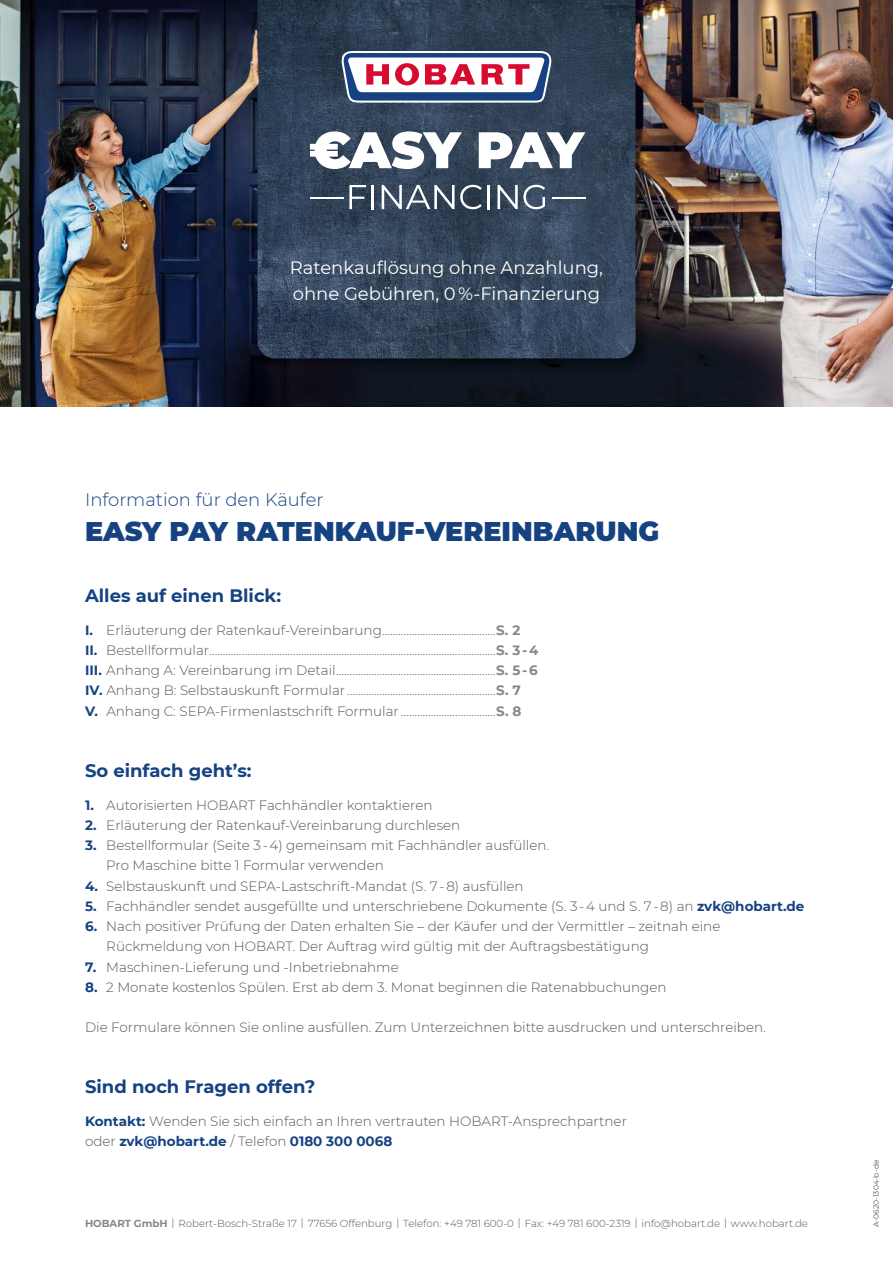
<style>
.page{position:relative;width:893px;height:1263px;background:#fff}
.page>*{position:absolute;margin:0;border:0;box-sizing:border-box;transform-origin:0 0}
.t1{font:900 27px "Montserrat";color:#164282}
.t2{font:18px/25.5px "Montserrat";color:#fff}
.t3{font:700 18px "Montserrat";color:#164282}
.t4{font:300 18px "Montserrat";color:#164282}
.t5{font:300 13.5px/20.2px "Montserrat";color:#565656}
.t6{font:300 10.2px "Montserrat";color:#565656}
.t7{font:7.5px "Montserrat";color:#565656}
.s1{font-weight:700;color:#164282}
.s2{font-weight:700;color:#878786}
</style>
<div class="page">
<img style="left:0;top:0;width:893px;height:406px">
<svg style="left:349px;top:185px;width:17px;height:24px"></svg>
<hr style="left:371px;top:185px;width:3px;height:24px;background:#fff">
<svg style="left:382px;top:185px;width:72px;height:24px"></svg>
<svg style="left:460px;top:185px;width:22px;height:24px"></svg>
<hr style="left:487px;top:185px;width:3px;height:24px;background:#fff">
<svg style="left:498px;top:185px;width:47px;height:24px"></svg>
<svg style="left:310px;top:131px;width:152px;height:38px"></svg>
<svg style="left:479px;top:132px;width:106px;height:36px"></svg>
<hr style="left:310px;top:197px;width:33px;height:1px;background:#fff">
<hr style="left:552px;top:197px;width:34px;height:1px;background:#fff">
<svg style="left:342px;top:51px;width:209px;height:52px"></svg>
<h2 class="t2" style="left:290px;top:254px;width:315px">Ratenkauflösung ohne Anzahlung, ohne Gebühren, 0 %-Finanzierung</h2>
<h2 class="t4" style="left:85px;top:488px;width:240px">Information für den Käufer</h2>
<h1 class="t1" style="left:85px;top:511px;width:576px">EASY PAY RATENKAUF-VEREINBARUNG</h1>
<h2 class="t3" style="left:85px;top:582px;width:198px">Alles auf einen Blick:</h2>
<p class="t5" style="left:85px;top:619px;width:455px"><span class="s1">I.</span> Erläuterung der Ratenkauf-Vereinbarung..........................................<span class="s2">S. 2<br></span><span class="s1">II.</span> Bestellformular..........................................................................................................<span class="s2">S. 3-4<br></span><span class="s1">III.</span> Anhang A: Vereinbarung im Detail...........................................................<span class="s2">S. 5-6<br></span><span class="s1">IV.</span> Anhang B: Selbstauskunft Formular.......................................................<span class="s2">S. 7<br></span><span class="s1">V.</span> Anhang C: SEPA-Firmenlastschrift Formular...................................<span class="s2">S. 8</span></p>
<h2 class="t3" style="left:85px;top:757px;width:168px">So einfach geht’s:</h2>
<p class="t5" style="left:85px;top:794px;width:349px"><span class="s1">1.</span> Autorisierten HOBART Fachhändler kontaktieren</p>
<p class="t5" style="left:85px;top:814px;width:377px"><span class="s1">2.</span> Erläuterung der Ratenkauf-Vereinbarung durchlesen</p>
<p class="t5" style="left:106px;top:835px;width:444px;text-indent:-21px"><span class="s1">3.</span> Bestellformular (Seite 3 - 4) gemeinsam mit Fachhändler ausfüllen.<br>Pro Maschine bitte 1 Formular verwenden</p>
<p class="t5" style="left:85px;top:875px;width:440px"><span class="s1">4.</span> Selbstauskunft und SEPA-Lastschrift-Mandat (S. 7 - 8) ausfüllen</p>
<p class="t5" style="left:85px;top:895px;width:721px"><span class="s1">5.</span> Fachhändler sendet ausgefüllte und unterschriebene Dokumente (S. 3 - 4 und S. 7 - 8) an <span class="s1">zvk@hobart.de</span></p>
<p class="t5" style="left:106px;top:916px;width:616px;text-indent:-21px"><span class="s1">6.</span> Nach positiver Prüfung der Daten erhalten Sie – der Käufer und der Vermittler – zeitnah eine<br>Rückmeldung von HOBART. Der Auftrag wird gültig mit der Auftragsbestätigung</p>
<p class="t5" style="left:85px;top:956px;width:315px"><span class="s1">7.</span> Maschinen-Lieferung und -Inbetriebnahme</p>
<p class="t5" style="left:85px;top:976px;width:583px"><span class="s1">8.</span> 2 Monate kostenlos Spülen. Erst ab dem 3. Monat beginnen die Ratenabbuchungen</p>
<p class="t5" style="left:85px;top:1017px;width:682px">Die Formulare können Sie online ausfüllen. Zum Unterzeichnen bitte ausdrucken und unterschreiben.</p>
<h2 class="t3" style="left:85px;top:1074px;width:232px">Sind noch Fragen offen?</h2>
<p class="t5" style="left:85px;top:1111px;width:543px"><span class="s1">Kontakt:</span> Wenden Sie sich einfach an Ihren vertrauten HOBART-Ansprechpartner oder <span class="s1">zvk@hobart.de</span> / Telefon <span class="s1">0180 300 0068</span></p>
<p class="t6" style="left:85px;top:1216px;width:724px"><span class="s2">HOBART GmbH</span> | Robert-Bosch-Straße 17 | 77656 Offenburg | Telefon: +49 781 600-0 | Fax: +49 781 600-2319 | info@hobart.de | www.hobart.de</p>
<p class="t7" style="left:871px;top:1227px;width:69px;rotate:-90deg">A-0620-1304-b-de</p>
</div>
